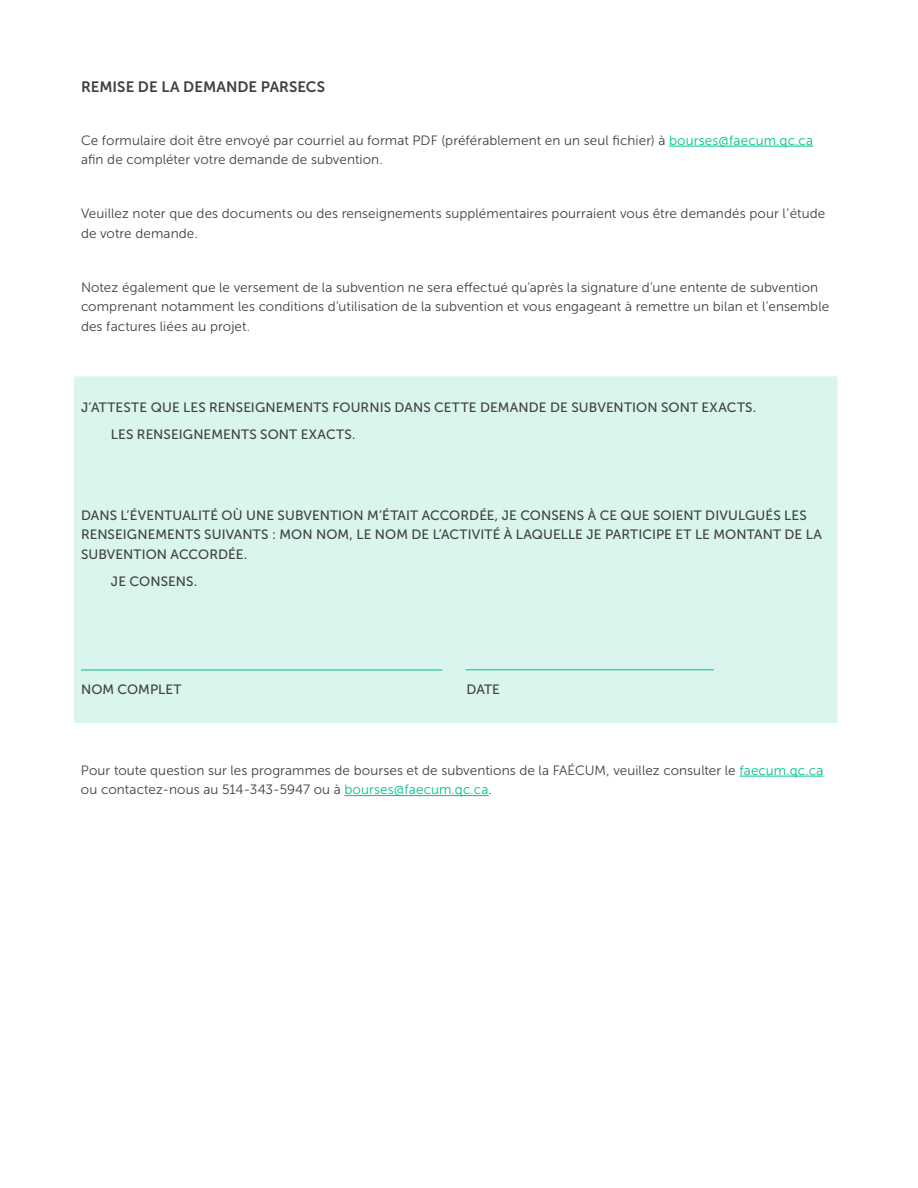
<style>
.page{position:relative;width:918px;height:1188px;background:#fff}
.page>*{position:absolute;margin:0;border:0;box-sizing:border-box;transform-origin:0 0}
.t1{font:15px "Museo Sans 700";letter-spacing:.005em;color:#414042}
.t2{font:13.5px/19.5px "Museo Sans 300";letter-spacing:.005em;color:#414042}
.t3{font:13.5px/19.5px "Museo Sans 500";letter-spacing:.01em;color:#414042}
.s1{color:#00c18f}
</style>
<div class="page">
<div style="left:74px;top:377px;width:763px;height:346px;background:#d9f5ed"></div>
<hr style="left:669px;top:146px;width:144px;height:1px;background:#00c18f">
<hr style="left:739px;top:776px;width:84px;height:1px;background:#00c18f">
<hr style="left:344px;top:795px;width:145px;height:1px;background:#00c18f">
<hr style="left:81px;top:670px;width:361px;height:1px;background:#00c08b">
<hr style="left:466px;top:670px;width:248px;height:1px;background:#00c08b">
<p class="t1" style="left:81px;top:79px;width:246px">REMISE DE LA DEMANDE PARSECS</p>
<p class="t2" style="left:81px;top:130px;width:734px">Ce formulaire doit être envoyé par courriel au format PDF (préférablement en un seul fichier) à <span class="s1">bourses@faecum.qc.ca </span>afin de compléter votre demande de subvention.</p>
<p class="t2" style="left:81px;top:204px;width:746px">Veuillez noter que des documents ou des renseignements supplémentaires pourraient vous être demandés pour l’étude de votre demande.</p>
<p class="t2" style="left:81px;top:277px;width:750px">Notez également que le versement de la subvention ne sera effectué qu’après la signature d’une entente de subvention comprenant notamment les conditions d’utilisation de la subvention et vous engageant à remettre un bilan et l’ensemble des factures liées au projet.</p>
<p class="t3" style="left:111px;top:394px;width:647px;line-height:27px;text-indent:-30px">J’ATTESTE QUE LES RENSEIGNEMENTS FOURNIS DANS CETTE DEMANDE DE SUBVENTION SONT EXACTS.<br>LES RENSEIGNEMENTS SONT EXACTS.</p>
<p class="t3" style="left:81px;top:505px;width:743px">DANS L’ÉVENTUALITÉ OÙ UNE SUBVENTION M’ÉTAIT ACCORDÉE, JE CONSENS À CE QUE SOIENT DIVULGUÉS LES<br>RENSEIGNEMENTS SUIVANTS : MON NOM, LE NOM DE L’ACTIVITÉ À LAQUELLE JE PARTICIPE ET LE MONTANT DE LA<br>SUBVENTION ACCORDÉE.</p>
<p class="t3" style="left:111px;top:571px;width:88px">JE CONSENS.</p>
<p class="t3" style="left:81px;top:679px;width:102px">NOM COMPLET</p>
<p class="t3" style="left:466px;top:679px;width:35px">DATE</p>
<p class="t2" style="left:81px;top:760px;width:744px">Pour toute question sur les programmes de bourses et de subventions de la FAÉCUM, veuillez consulter le <span class="s1">faecum.qc.ca </span>ou contactez-nous au 514-343-5947 ou à <span class="s1">bourses@faecum.qc.ca</span>.</p>
</div>
